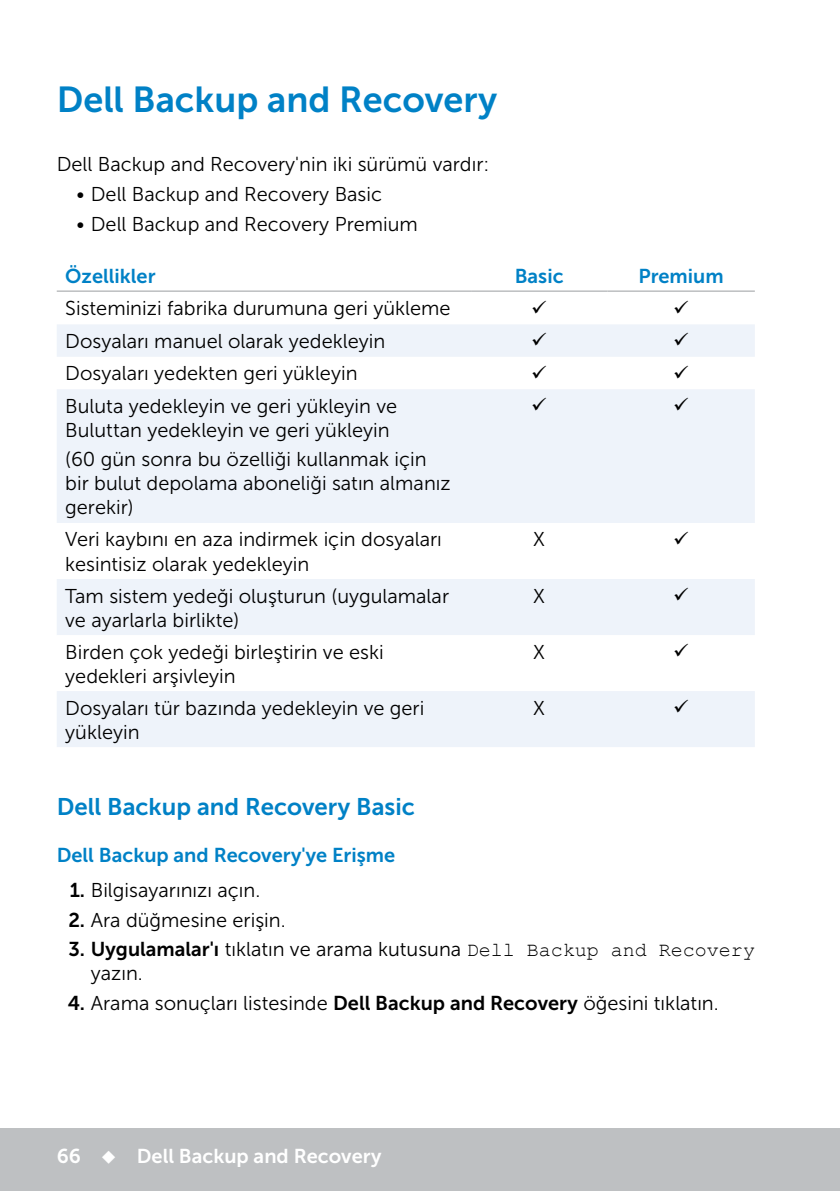
<style>
.page{position:relative;width:840px;height:1191px;background:#fff}
.page>*{position:absolute;margin:0;border:0;box-sizing:border-box;transform-origin:0 0}
.Head1{font:36px "Museo Sans For Dell 700";color:#0081c6}
.Head2{font:24px "Museo Sans For Dell 700";color:#0081c6}
.Table_Paragraph{font:20px/24px "Museo Sans For Dell 300";color:#000}
.Paragraph{font:20px "Museo Sans For Dell 300";color:#000}
.Head3{font:20px "Museo Sans For Dell 700";color:#0081c6}
.Page_No_L{font:20px "Museo Sans For Dell 700";color:#fff}
.Table_Head{font:20px "Museo Sans For Dell 700";color:#0081c6}
.s1{font-family:"Museo Sans For Dell 700"}
.s2{font-family:"Courier New"}
</style>
<div class="page">
<div style="left:0;top:1128px;width:839px;height:63px;background:#bec0c2"></div>
<svg style="left:57px;top:324px;width:697px;height:423px;fill:#eef3fa"></svg>
<hr style="left:57px;top:290px;width:414px;height:2px;background:#bcbec0">
<hr style="left:471px;top:290px;width:136px;height:2px;background:#bcbec0">
<hr style="left:607px;top:290px;width:147px;height:2px;background:#bcbec0">
<svg style="left:532px;top:333px;width:14px;height:13px"></svg>
<svg style="left:674px;top:333px;width:13px;height:13px"></svg>
<svg style="left:532px;top:365px;width:14px;height:13px"></svg>
<svg style="left:674px;top:365px;width:13px;height:13px"></svg>
<svg style="left:532px;top:397px;width:14px;height:14px"></svg>
<svg style="left:674px;top:397px;width:13px;height:14px"></svg>
<svg style="left:674px;top:531px;width:13px;height:13px"></svg>
<svg style="left:674px;top:587px;width:13px;height:13px"></svg>
<svg style="left:674px;top:643px;width:13px;height:13px"></svg>
<svg style="left:674px;top:699px;width:13px;height:13px"></svg>
<p class="Head1" style="left:57px;top:80px;width:442px">Dell Backup and Recovery</p>
<p class="Paragraph" style="left:57px;top:154px;width:434px">Dell Backup and Recovery'nin iki sürümü vardır:</p>
<p class="Table_Paragraph" style="left:77px;top:182px;width:307px">• Dell Backup and Recovery Basic</p>
<p class="Table_Paragraph" style="left:77px;top:212px;width:342px">• Dell Backup and Recovery Premium</p>
<p class="Table_Head" style="left:65px;top:265px;width:92px">Özellikler</p>
<p class="Table_Head" style="left:514px;top:265px;width:50px">Basic</p>
<p class="Table_Head" style="left:638px;top:265px;width:87px">Premium</p>
<p class="Table_Paragraph" style="left:65px;top:297px;width:386px">Sisteminizi fabrika durumuna geri yükleme</p>
<p class="Table_Paragraph" style="left:65px;top:329px;width:321px">Dosyaları manuel olarak yedekleyin</p>
<p class="Table_Paragraph" style="left:65px;top:361px;width:293px">Dosyaları yedekten geri yükleyin</p>
<p class="Table_Paragraph" style="left:65px;top:394px;width:333px">Buluta yedekleyin ve geri yükleyin ve<br>Buluttan yedekleyin ve geri yükleyin</p>
<p class="Table_Paragraph" style="left:65px;top:448px;width:387px">(60 gün sonra bu özelliği kullanmak için bir bulut depolama aboneliği satın almanız gerekir)</p>
<p class="Table_Paragraph" style="left:65px;top:528px;width:378px">Veri kaybını en aza indirmek için dosyaları kesintisiz olarak yedekleyin</p>
<p class="Table_Paragraph" style="left:533px;top:528px;width:13px">X</p>
<p class="Table_Paragraph" style="left:65px;top:584px;width:385px">Tam sistem yedeği oluşturun (uygulamalar ve ayarlarla birlikte)</p>
<p class="Table_Paragraph" style="left:533px;top:584px;width:13px">X</p>
<p class="Table_Paragraph" style="left:65px;top:640px;width:320px">Birden çok yedeği birleştirin ve eski yedekleri arşivleyin</p>
<p class="Table_Paragraph" style="left:533px;top:640px;width:13px">X</p>
<p class="Table_Paragraph" style="left:65px;top:696px;width:360px">Dosyaları tür bazında yedekleyin ve geri yükleyin</p>
<p class="Table_Paragraph" style="left:533px;top:696px;width:13px">X</p>
<p class="Head2" style="left:57px;top:793px;width:359px">Dell Backup and Recovery Basic</p>
<p class="Head3" style="left:57px;top:843px;width:340px">Dell Backup and Recovery'ye Erişme</p>
<p class="Table_Paragraph" style="left:70px;top:878px;width:192px"><span class="s1">1.</span> Bilgisayarınızı açın.</p>
<p class="Table_Paragraph" style="left:68px;top:907px;width:219px"><span class="s1">2.</span> Ara düğmesine erişin.</p>
<p class="Table_Paragraph" style="left:91px;top:937px;width:665px;text-indent:-22px"><span class="s1">3. Uygulamalar'ı</span> tıklatın ve arama kutusuna <span class="s2">Dell Backup and Recovery </span>yazın.</p>
<p class="Table_Paragraph" style="left:68px;top:991px;width:652px"><span class="s1">4.</span> Arama sonuçları listesinde <span class="s1">Dell Backup and Recovery</span> öğesini tıklatın.</p>
<p class="Page_No_L" style="left:57px;top:1144px;width:326px">66 ◆ Dell Backup and Recovery</p>
</div>
